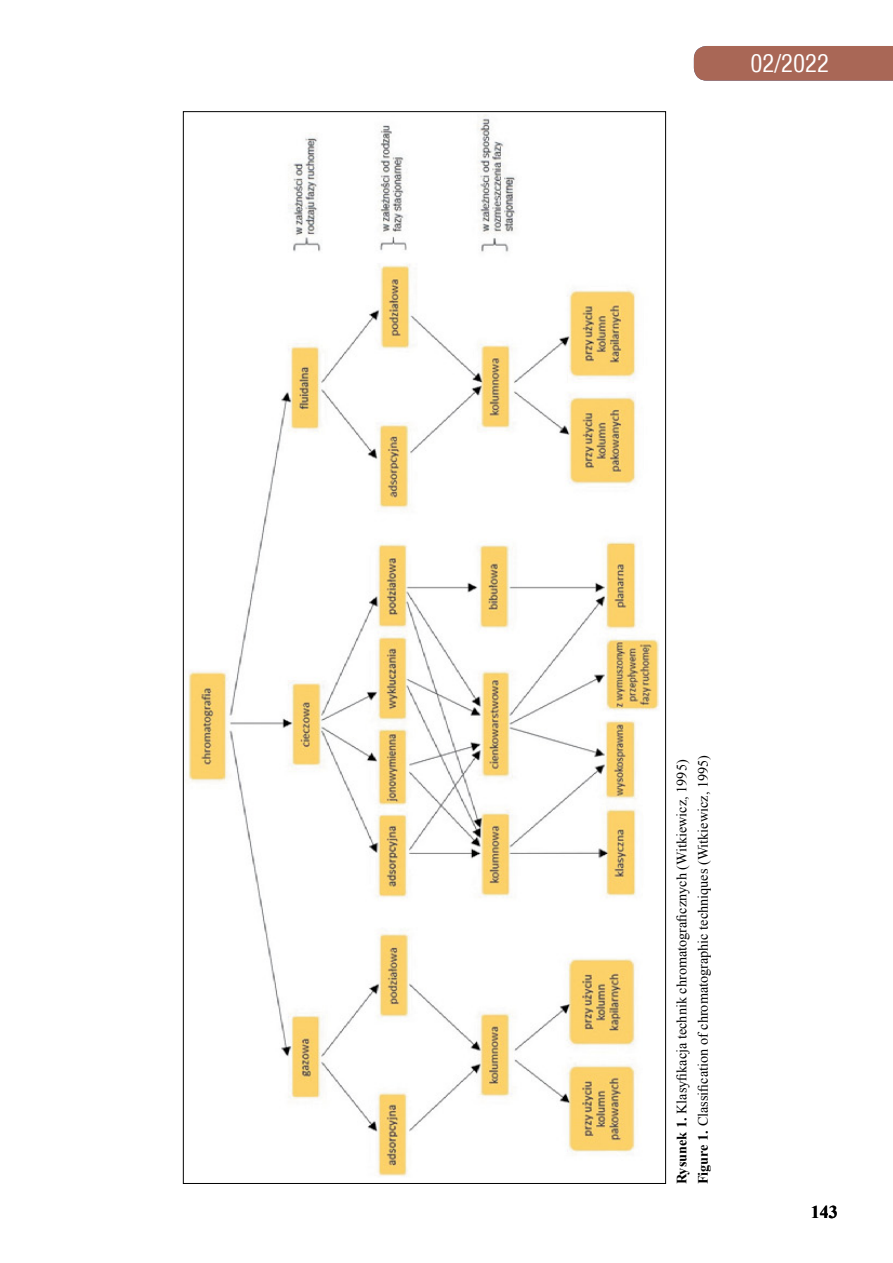
<style>
.page{position:relative;width:893px;height:1263px;background:#fff}
.page>*{position:absolute;margin:0;border:0;box-sizing:border-box;transform-origin:0 0}
.t1{font:24px "Switzerland Condensed";color:#fff}
.t2{font:700 18px "Times New Roman";color:#000}
.t3{font:14.25px/21.3px "Times New Roman";color:#000}
.s1{font-weight:700}
</style>
<div class="page">
<div style="left:694px;top:46px;width:199px;height:35px;background:#a96756"></div>
<img style="left:186px;top:115px;width:473px;height:1061px">
<h1 class="t1" style="left:750px;top:48px;width:80px">02/2022</h1>
<p class="t3" style="left:671px;top:1184px;width:431px;rotate:-90deg"><span class="s1">Rysunek 1.</span> Klasyfikacja technik chromatograficznych (Witkiewicz, 1995)<br><span class="s1">Figure 1.</span> Classification of chromatographic techniques (Witkiewicz, 1995)</p>
<p class="t2" style="left:811px;top:1199px;width:28px">143</p>
</div>
